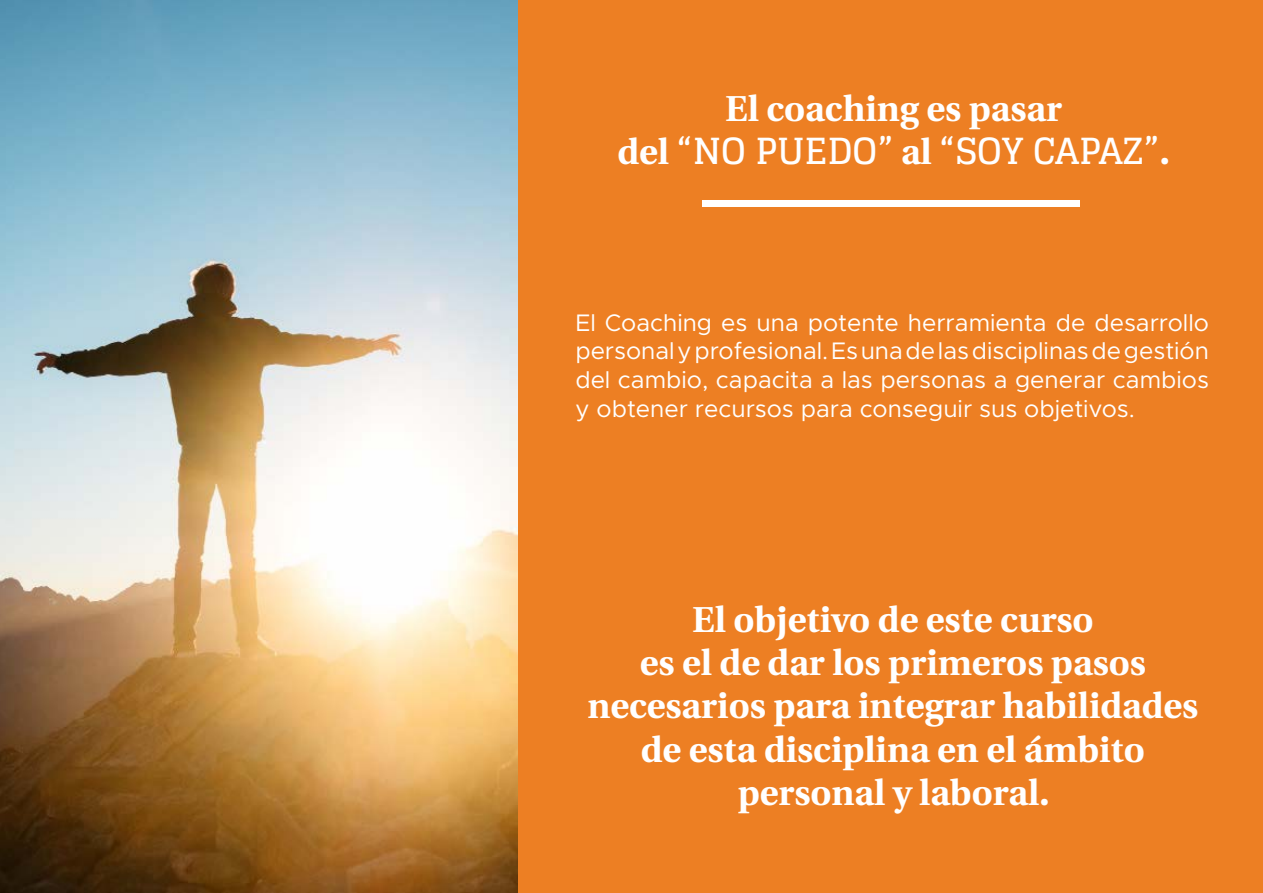
<style>
.page{position:relative;width:1263px;height:893px;background:#fff}
.page>*{position:absolute;margin:0;border:0;box-sizing:border-box;transform-origin:0 0}
.t1{font:700 36px/43.2px "Heuristica";color:#fff;text-align:center}
.t2{font:700 36px "Glegoo";color:#fff}
.t3{font:24px/28.8px "Metropolis";color:#fff;text-align:justify}
.s1{font-family:"Heuristica"}
</style>
<div class="page">
<img style="left:0;top:1px;width:519px;height:892px">
<div style="left:519px;top:0;width:744px;height:893px;background:#ed7f23"></div>
<div style="left:702px;top:200px;width:378px;height:6px;background:#fff"></div>
<p class="t1" style="left:725px;top:85px;width:338px">El coaching es pasar</p>
<p class="t2" style="left:617px;top:130px;width:554px"><span class="s1">del</span> “NO PUEDO” <span class="s1">al</span> “SOY CAPAZ”<span class="s1">.</span></p>
<p class="t3" style="left:575px;top:308px;width:635px">El Coaching es una potente herramienta de desarrollo personal y profesional. Es una de las disciplinas de gestión del cambio, capacita a las personas a generar cambios y obtener recursos para conseguir sus objetivos.</p>
<p class="t1" style="left:692px;top:596px;width:403px">El objetivo de este curso</p>
<p class="t1" style="left:587px;top:640px;width:612px">es el de dar los primeros pasos necesarios para integrar habilidades de esta disciplina en el ámbito personal y laboral.</p>
</div>
